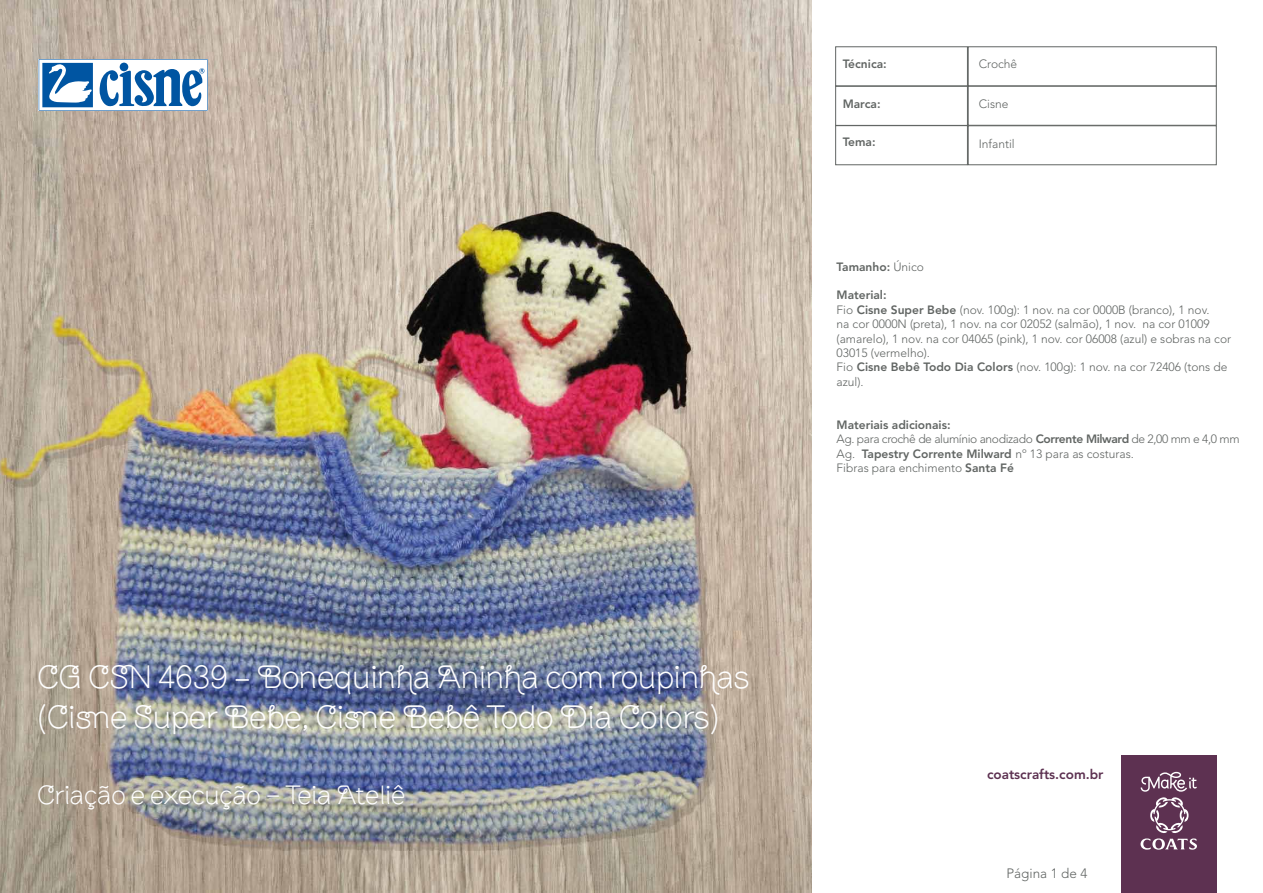
<style>
.page{position:relative;width:1263px;height:893px;background:#fff}
.page>*{position:absolute;margin:0;border:0;box-sizing:border-box;transform-origin:0 0}
.t1{font:300 33px/39.6px "Brownstone Sans";color:#fff}
.t2{font:300 27px "Brownstone Sans";letter-spacing:-.01em;color:#fff}
.t3{font:800 13.5px "Avenir LT Std";color:#5d3151}
.t4{font:300 13.5px "Avenir LT Std";color:#616563}
.t5{font:300 12px/14.4px "Avenir LT Std";color:#616563}
.t6{font:300 12px/14.4px "Avenir LT Std";letter-spacing:-.03em;color:#616563}
.t7{font:800 12px "Avenir LT Std";color:#616563}
.s1{font-weight:300}
.s2{font-weight:800}
</style>
<div class="page">
<img style="left:0;top:0;width:811px;height:893px">
<div style="left:1121px;top:756px;width:95px;height:137px;background:#5d3151"></div>
<svg style="left:1140px;top:772px;width:57px;height:78px"></svg>
<svg style="left:39px;top:59px;width:169px;height:52px"></svg>
<div style="left:968px;top:126px;width:248px;height:39px;border:1px solid #616563"></div>
<div style="left:835px;top:47px;width:133px;height:39px;border:1px solid #616563"></div>
<div style="left:835px;top:86px;width:133px;height:40px;border:1px solid #616563"></div>
<div style="left:835px;top:125px;width:133px;height:40px;border:1px solid #616563"></div>
<div style="left:968px;top:47px;width:248px;height:39px;border:1px solid #616563"></div>
<div style="left:968px;top:86px;width:248px;height:39px;border:1px solid #616563"></div>
<h1 class="t1" style="left:37px;top:657px;width:714px">CG CSN 4639 - Bonequinha Aninha com roupinhas (Cisne Super Bebe, Cisne Bebê Todo Dia Colors)</h1>
<h2 class="t2" style="left:37px;top:779px;width:370px">Criação e execução – Teia Ateliê</h2>
<p class="t7" style="left:843px;top:57px;width:46px">Técnica:</p>
<p class="t5" style="left:979px;top:57px;width:40px">Crochê</p>
<p class="t7" style="left:843px;top:96px;width:39px">Marca:</p>
<p class="t5" style="left:979px;top:96px;width:31px">Cisne</p>
<p class="t7" style="left:843px;top:135px;width:34px">Tema:</p>
<p class="t5" style="left:979px;top:137px;width:37px">Infantil</p>
<p class="t7" style="left:836px;top:259px;width:89px">Tamanho: <span class="s1">Único</span></p>
<p class="t5" style="left:836px;top:288px;width:396px"><span class="s2">Material:<br></span>Fio <span class="s2">Cisne Super Bebe</span> (nov. 100g): 1 nov. na cor 0000B (branco), 1 nov.<br>na cor 0000N (preta), 1 nov. na cor 02052 (salmão), 1 nov. na cor 01009 (amarelo), 1 nov. na cor 04065 (pink), 1 nov. cor 06008 (azul) e sobras na cor 03015 (vermelho).<br>Fio <span class="s2">Cisne Bebê Todo Dia Colors</span> (nov. 100g): 1 nov. na cor 72406 (tons de azul).</p>
<p class="t6" style="left:836px;top:418px;width:404px"><span class="s2">Materiais adicionais:<br></span>Ag. para crochê de alumínio anodizado <span class="s2">Corrente Milward</span> de 2,00 mm e 4,0 mm Ag. <span class="s2">Tapestry Corrente Milward</span> nº 13 para as costuras.<br>Fibras para enchimento <span class="s2">Santa Fé</span></p>
<p class="t3" style="left:987px;top:766px;width:118px">coatscrafts.com.br</p>
<p class="t4" style="left:1006px;top:865px;width:83px">Página 1 de 4</p>
</div>
